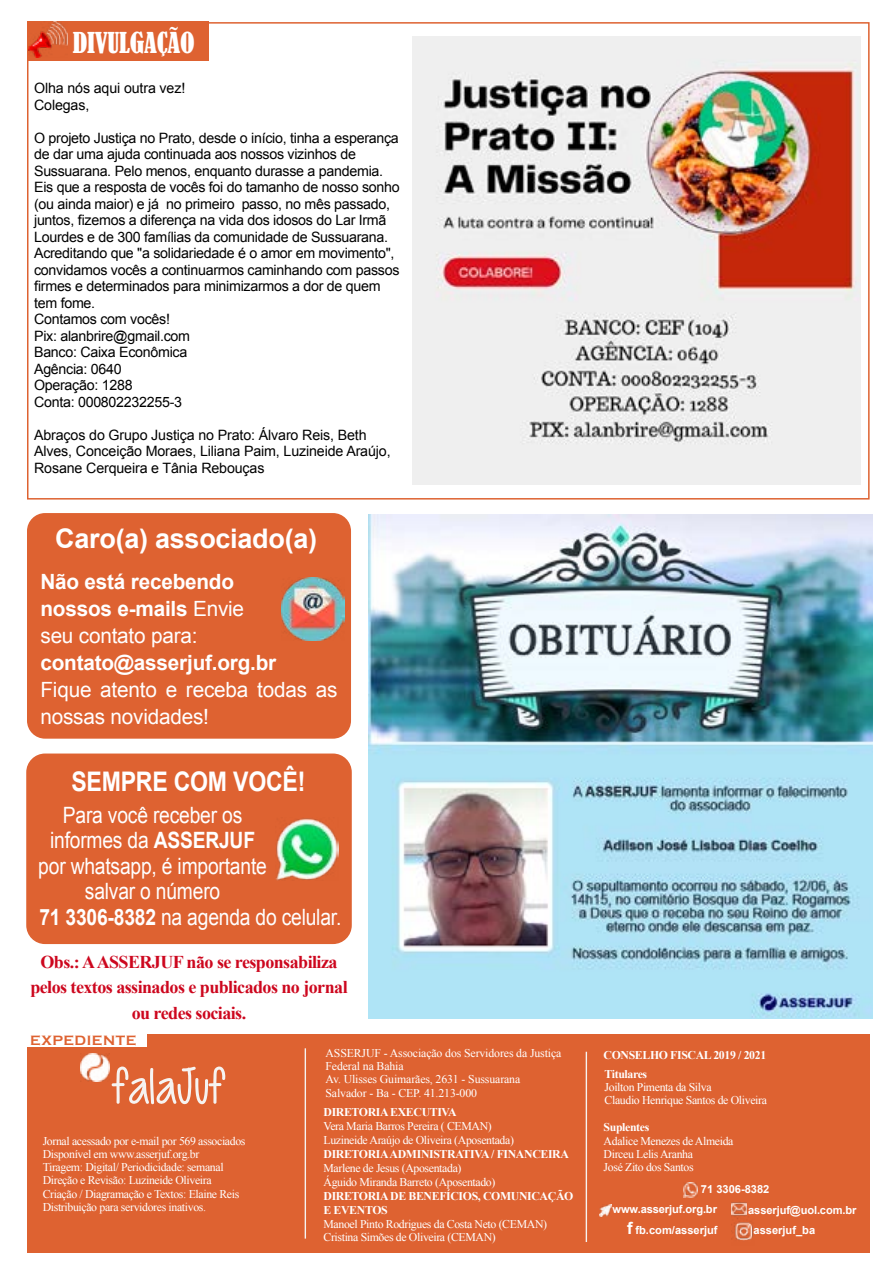
<style>
.page{position:relative;width:893px;height:1263px;background:#fff}
.page>*{position:absolute;margin:0;border:0;box-sizing:border-box;transform-origin:0 0}
.t1{font:50.7px "Cutie Patootie";letter-spacing:-.01em;color:#f6f3f1}
.t2{font:700 27px "Arial";letter-spacing:-.01em;color:#fff}
.t3{font:700 27px "Arial";letter-spacing:-.01em;color:#fff;scale:.86 1}
.t4{font:condensed 27px "Bernard";letter-spacing:-.01em;color:#fff}
.t5{font:22.5px "Arial";letter-spacing:-.01em;color:#fff;scale:.86 1}
.t6{font:700 21px/27px "Arial";letter-spacing:-.01em;color:#fff}
.t7{font:21px/27px "Arial";letter-spacing:-.01em;color:#fff}
.t8{font:700 18px/25.5px "Times New Roman";letter-spacing:-.03em;color:#cd071e;text-align:center}
.t9{font:700 16.65px "Arial";color:#fff}
.t10{font:14.25px/16.5px "Arial";letter-spacing:-.02em;color:#000}
.t11{font:700 13.95px "Copperplate Gothic";letter-spacing:.04em;color:#de6231}
.t12{font:11.85px/13.2px "Times New Roman";letter-spacing:-.03em;color:#fff}
.t13{font:700 11.85px/14px "Times New Roman";letter-spacing:-.03em;color:#fff}
.t14{font:11.85px/13.2px "Times New Roman";letter-spacing:-.01em;color:#fff}
.t15{font:700 11.1px "Arial";color:#fff}
.s1{font-weight:400}
.s2{font-weight:700}
</style>
<div class="page">
<div style="left:27px;top:1034px;width:843px;height:219px;background:#de6231"></div>
<hr style="left:305px;top:1048px;width:1px;height:190px;background:#f6f3f1">
<div style="left:25px;top:1034px;width:121px;height:13px;background:#fff"></div>
<img style="left:80px;top:1053px;width:29px;height:28px">
<img style="left:731px;top:1218px;width:22px;height:23px">
<svg style="left:599px;top:1204px;width:12px;height:12px"></svg>
<img style="left:684px;top:1183px;width:14px;height:14px">
<hr style="left:586px;top:1052px;width:1px;height:190px;background:#f6f3f1">
<img style="left:731px;top:1202px;width:15px;height:14px">
<div style="left:27px;top:754px;width:324px;height:189px;background:#de6231;border-radius:18px"></div>
<div style="left:26px;top:753px;width:326px;height:191px;border:2px solid #de6231;border-radius:18px"></div>
<img style="left:276px;top:818px;width:62px;height:62px">
<div style="left:27px;top:513px;width:324px;height:226px;background:#de6231;border-radius:18px"></div>
<img style="left:281px;top:577px;width:63px;height:63px">
<img style="left:369px;top:514px;width:504px;height:505px">
<img style="left:412px;top:36px;width:448px;height:448px">
<div style="left:27px;top:21px;width:181px;height:39px;background:#de6231"></div>
<img style="left:29px;top:22px;width:38px;height:36px">
<h2 class="t4" style="left:73px;top:27px;width:123px">DIVULGAÇÃO</h2>
<p class="t10" style="left:34px;top:80px;width:153px">Olha nós aqui outra vez!<br>Colegas,</p>
<p class="t10" style="left:34px;top:129px;width:367px">O projeto Justiça no Prato, desde o início, tinha a esperança de dar uma ajuda continuada aos nossos vizinhos de Sussuarana. Pelo menos, enquanto durasse a pandemia.<br>Eis que a resposta de vocês foi do tamanho de nosso sonho (ou ainda maior) e já no primeiro passo, no mês passado, juntos, fizemos a diferença na vida dos idosos do Lar Irmã Lourdes e de 300 famílias da comunidade de Sussuarana.<br>Acreditando que "a solidariedade é o amor em movimento", convidamos vocês a continuarmos caminhando com passos firmes e determinados para minimizarmos a dor de quem tem fome.<br>Contamos com vocês!<br>Pix: alanbrire@gmail.com<br>Banco: Caixa Econômica<br>Agência: 0640<br>Operação: 1288<br>Conta: 000802232255-3</p>
<p class="t10" style="left:34px;top:426px;width:358px">Abraços do Grupo Justiça no Prato: Álvaro Reis, Beth<br>Alves, Conceição Moraes, Liliana Paim, Luzineide Araújo,<br>Rosane Cerqueira e Tânia Rebouças</p>
<h2 class="t2" style="left:55px;top:519px;width:263px">Caro(a) associado(a)</h2>
<h3 class="t6" style="left:40px;top:569px;width:205px">Não está recebendo nossos e-mails <span class="s1">Envie seu contato para:</span></h3>
<h3 class="t6" style="left:40px;top:650px;width:237px">contato@asserjuf.org.br</h3>
<h3 class="t7" style="left:40px;top:676px;width:298px">Fique atento e receba todas as nossas novidades!</h3>
<h2 class="t3" style="left:71px;top:762px;width:274px">SEMPRE COM VOCÊ!</h2>
<h3 class="t5" style="left:63px;top:799px;width:210px">Para você receber os</h3>
<h3 class="t5" style="left:50px;top:825px;width:240px">informes da <span class="s2">ASSERJUF</span></h3>
<h3 class="t5" style="left:38px;top:850px;width:267px">por whatsapp, é importante</h3>
<h3 class="t5" style="left:85px;top:876px;width:159px">salvar o número</h3>
<h3 class="t5" style="left:39px;top:901px;width:353px"><span class="s2">71 3306-8382</span> na agenda do celular.</h3>
<p class="t8" style="left:30px;top:949px;width:319px">Obs.: A ASSERJUF não se responsabiliza pelos textos assinados e publicados no jornal ou redes sociais.</p>
<p class="t11" style="left:30px;top:1032px;width:107px">EXPEDIENTE</p>
<h1 class="t1" style="left:111px;top:1059px;width:115px">falaJuf</h1>
<p class="t12" style="left:43px;top:1134px;width:204px">Jornal acessado por e-mail por 569 associados Disponível em www.asserjuf.org.br<br>Tiragem: Digital/ Periodicidade: semanal Direção e Revisão: Luzineide Oliveira Criação / Diagramação e Textos: Elaine Reis Distribuição para servidores inativos.</p>
<p class="t14" style="left:325px;top:1046px;width:238px">ASSERJUF - Associação dos Servidores da Justiça Federal na Bahia<br>Av. Ulisses Guimarães, 2631 - Sussuarana Salvador - Ba - CEP. 41.213-000</p>
<p class="t13" style="left:323px;top:1105px;width:135px">DIRETORIA EXECUTIVA</p>
<p class="t12" style="left:323px;top:1119px;width:192px;line-height:14px">Vera Maria Barros Pereira ( CEMAN)<br>Luzineide Araújo de Oliveira (Aposentada)</p>
<p class="t13" style="left:323px;top:1147px;width:247px">DIRETORIA ADMINISTRATIVA / FINANCEIRA</p>
<p class="t12" style="left:323px;top:1160px;width:173px;line-height:14px">Marlene de Jesus (Aposentada)<br>Águido Miranda Barreto (Aposentado)</p>
<p class="t13" style="left:323px;top:1188px;width:251px">DIRETORIA DE BENEFÍCIOS, COMUNICAÇÃO<br>E EVENTOS</p>
<p class="t12" style="left:323px;top:1216px;width:225px;line-height:14px">Manoel Pinto Rodrigues da Costa Neto (CEMAN)<br>Cristina Simões de Oliveira (CEMAN)</p>
<p class="t13" style="left:604px;top:1048px;width:164px">CONSELHO FISCAL 2019 / 2021</p>
<p class="t13" style="left:605px;top:1067px;width:44px">Titulares</p>
<p class="t12" style="left:605px;top:1080px;width:109px">Joilton Pimenta da Silva</p>
<p class="t12" style="left:605px;top:1093px;width:164px">Claudio Henrique Santos de Oliveira</p>
<p class="t13" style="left:604px;top:1120px;width:47px">Suplentes</p>
<p class="t12" style="left:604px;top:1133px;width:131px">Adalice Menezes de Almeida<br>Dirceu Lelis Aranha<br>José Zito dos Santos</p>
<p class="t15" style="left:701px;top:1181px;width:70px">71 3306-8382</p>
<p class="t15" style="left:635px;top:1222px;width:84px">fb.com/asserjuf</p>
<p class="t15" style="left:753px;top:1222px;width:63px">asserjuf_ba</p>
<p class="t15" style="left:612px;top:1201px;width:106px">www.asserjuf.org.br</p>
<p class="t9" style="left:627px;top:1217px;width:7px">f</p>
<p class="t15" style="left:748px;top:1202px;width:110px">asserjuf@uol.com.br</p>
</div>
